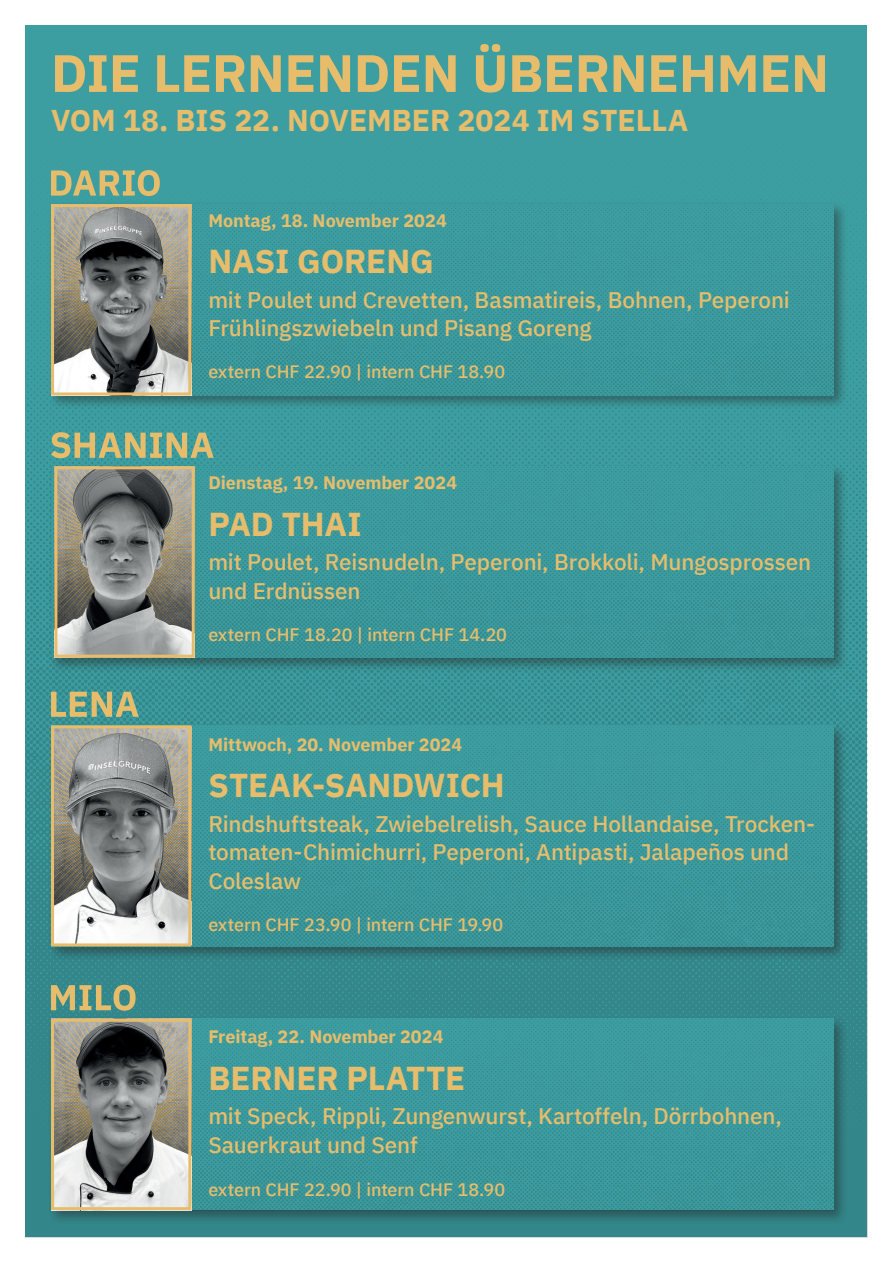
<style>
.page{position:relative;width:893px;height:1263px;background:#fff}
.page>*{position:absolute;margin:0;border:0;box-sizing:border-box;transform-origin:0 0}
.t1{font:700 52.5px "IBM Plex Sans";letter-spacing:-.005em;color:#e7bd6c}
.t2{font:700 33px "IBM Plex Sans";color:#e7bd6c}
.t3{font:700 30px "IBM Plex Sans";color:#e7bd6c}
.t4{font:500 22.5px/28.5px "IBM Plex Sans";letter-spacing:-.005em;color:#e7bd6c}
.t5{font:500 18px "IBM Plex Sans";letter-spacing:-.005em;color:#e7bd6c}
.t6{font:700 18px "IBM Plex Sans";letter-spacing:-.005em;color:#e7bd6c}
</style>
<div class="page">
<img style="left:26px;top:29px;width:841px;height:1208px">
<div style="left:48px;top:201px;width:800px;height:210px;background:#231f20;opacity:.45"></div>
<img style="left:191px;top:204px;width:642px;height:191px">
<div style="left:48px;top:722px;width:800px;height:240px;background:#231f20;opacity:.45"></div>
<img style="left:191px;top:725px;width:642px;height:221px">
<div style="left:48px;top:463px;width:800px;height:210px;background:#231f20;opacity:.45"></div>
<img style="left:51px;top:466px;width:782px;height:192px">
<div style="left:48px;top:1015px;width:800px;height:210px;background:#231f20;opacity:.45"></div>
<img style="left:191px;top:1019px;width:642px;height:191px">
<img style="left:55px;top:208px;width:132px;height:183px">
<div style="left:51px;top:204px;width:140px;height:191px;border:3px solid #e7bd6c"></div>
<svg style="left:51px;top:170px;width:109px;height:26px;background:#95ad85"></svg>
<img style="left:55px;top:729px;width:132px;height:213px">
<div style="left:51px;top:725px;width:140px;height:221px;border:3px solid #e7bd6c"></div>
<svg style="left:51px;top:692px;width:88px;height:25px;background:#91a880"></svg>
<img style="left:55px;top:1023px;width:132px;height:183px">
<div style="left:51px;top:1019px;width:140px;height:191px;border:3px solid #e7bd6c"></div>
<svg style="left:51px;top:985px;width:85px;height:26px;background:#8ca17b"></svg>
<img style="left:58px;top:470px;width:133px;height:184px">
<div style="left:54px;top:466px;width:141px;height:192px;border:3px solid #e7bd6c"></div>
<svg style="left:51px;top:432px;width:163px;height:26px;background:#90ab84"></svg>
<h1 class="t1" style="left:51px;top:32px;width:779px">DIE LERNENDEN ÜBERNEHMEN</h1>
<h3 class="t3" style="left:51px;top:96px;width:639px">VOM 18. BIS 22. NOVEMBER 2024 IM STELLA</h3>
<p class="t6" style="left:208px;top:206px;width:240px">Montag, 18. November 2024</p>
<h2 class="t2" style="left:208px;top:235px;width:227px">NASI GORENG</h2>
<p class="t4" style="left:208px;top:284px;width:583px">mit Poulet und Crevetten, Basmatireis, Bohnen, Peperoni<br>Frühlingszwiebeln und Pisang Goreng</p>
<p class="t5" style="left:208px;top:358px;width:298px">extern CHF 22.90 | intern CHF 18.90</p>
<p class="t6" style="left:208px;top:469px;width:250px">Dienstag, 19. November 2024</p>
<h2 class="t2" style="left:208px;top:498px;width:155px">PAD THAI</h2>
<p class="t4" style="left:208px;top:546px;width:604px">mit Poulet, Reisnudeln, Peperoni, Brokkoli, Mungosprossen und Erdnüssen</p>
<p class="t5" style="left:208px;top:621px;width:300px">extern CHF 18.20 | intern CHF 14.20</p>
<p class="t6" style="left:208px;top:730px;width:255px">Mittwoch, 20. November 2024</p>
<h2 class="t2" style="left:208px;top:759px;width:298px">STEAK-SANDWICH</h2>
<p class="t4" style="left:208px;top:808px;width:608px">Rindshuftsteak, Zwiebelrelish, Sauce Hollandaise, Trocken&shy;tomaten-Chimichurri, Peperoni, Antipasti, Jalapeños und<br>Coleslaw</p>
<p class="t5" style="left:208px;top:910px;width:296px">extern CHF 23.90 | intern CHF 19.90</p>
<p class="t6" style="left:208px;top:1023px;width:237px">Freitag, 22. November 2024</p>
<h2 class="t2" style="left:208px;top:1052px;width:258px">BERNER PLATTE</h2>
<p class="t4" style="left:208px;top:1100px;width:575px">mit Speck, Rippli, Zungenwurst, Kartoffeln, Dörrbohnen,<br>Sauerkraut und Senf</p>
<p class="t5" style="left:208px;top:1176px;width:298px">extern CHF 22.90 | intern CHF 18.90</p>
</div>
